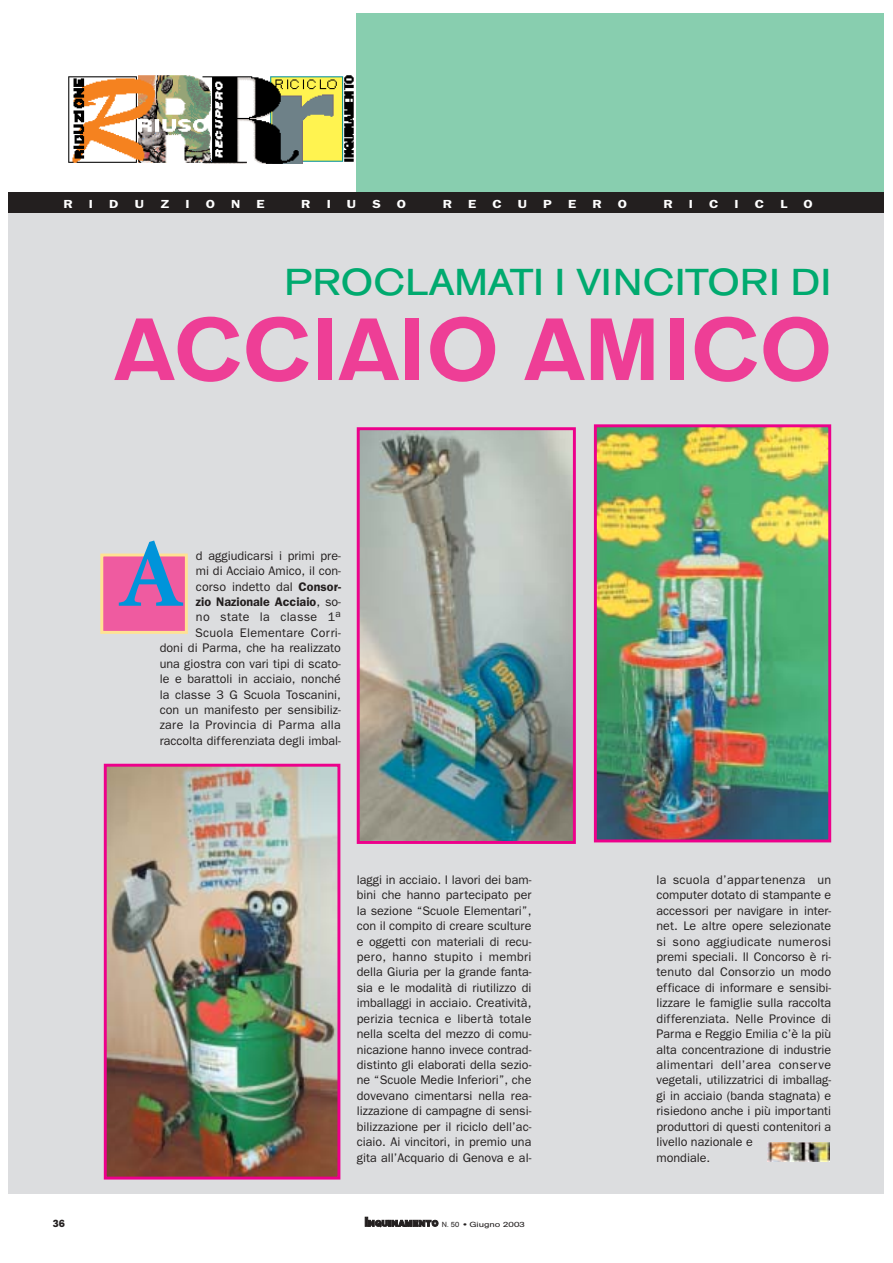
<style>
.page{position:relative;width:893px;height:1263px;background:#fff}
.page>*{position:absolute;margin:0;border:0;box-sizing:border-box;transform-origin:0 0}
.t1{font:700 98.55px "Minion";color:#0094da}
.t2{font:500 87.15px "AG Old Face";letter-spacing:.02em;color:#ee3e96;scale:1.11 1}
.t3{font:37.05px "AG Old Face";letter-spacing:.02em;color:#00aa6f;scale:1.11 1}
.t4{font:12.45px/15.5px "Franklin Gothic";color:#231f1f;text-align:right}
.t5{font:600 11.7px "Franklin Gothic";color:#fff;scale:1.2 1}
.t6{font:700 10.35px "AG Book Rounded";color:#231f1f}
.t7{font:7.35px "AG Book Rounded";color:#231f1f}
.s1{font-weight:600}
.s2{font-family:"Ultra";font-weight:900;font-size:13.2px}
.s3{font-family:"Ultra";font-weight:900;font-size:8.85px}
.s4{font-weight:700}
</style>
<div class="page">
<img style="left:68px;top:74px;width:289px;height:89px">
<div style="left:9px;top:196px;width:875px;height:998px;background:#dcdddf"></div>
<div style="left:357px;top:13px;width:527px;height:180px;background:#88ceaf"></div>
<div style="left:9px;top:192px;width:875px;height:21px;background:#231f1f"></div>
<div style="left:102px;top:555px;width:84px;height:77px;background:#ef5ba0"></div>
<div style="left:100px;top:554px;width:88px;height:80px;border:3px solid #ffe293"></div>
<img style="left:361px;top:431px;width:211px;height:409px">
<div style="left:357px;top:427px;width:219px;height:417px;border:3px solid #ed008b"></div>
<img style="left:598px;top:428px;width:229px;height:410px">
<div style="left:594px;top:424px;width:237px;height:418px;border:3px solid #ed008b"></div>
<img style="left:108px;top:768px;width:228px;height:408px">
<div style="left:104px;top:764px;width:236px;height:416px;border:3px solid #ed008b"></div>
<img style="left:767px;top:1142px;width:63px;height:19px">
<p class="t5" style="left:63px;top:200px;width:9px">R</p>
<p class="t5" style="left:89px;top:200px;width:5px">I</p>
<p class="t5" style="left:109px;top:200px;width:9px">D</p>
<p class="t5" style="left:135px;top:200px;width:9px">U</p>
<p class="t5" style="left:160px;top:200px;width:9px">Z</p>
<p class="t5" style="left:185px;top:200px;width:5px">I</p>
<p class="t5" style="left:206px;top:200px;width:9px">O</p>
<p class="t5" style="left:231px;top:200px;width:9px">N</p>
<p class="t5" style="left:257px;top:200px;width:8px">E</p>
<p class="t5" style="left:301px;top:200px;width:9px">R</p>
<p class="t5" style="left:326px;top:200px;width:5px">I</p>
<p class="t5" style="left:347px;top:200px;width:9px">U</p>
<p class="t5" style="left:372px;top:200px;width:9px">S</p>
<p class="t5" style="left:397px;top:200px;width:9px">O</p>
<p class="t5" style="left:442px;top:200px;width:9px">R</p>
<p class="t5" style="left:468px;top:200px;width:8px">E</p>
<p class="t5" style="left:492px;top:200px;width:9px">C</p>
<p class="t5" style="left:518px;top:200px;width:9px">U</p>
<p class="t5" style="left:543px;top:200px;width:9px">P</p>
<p class="t5" style="left:568px;top:200px;width:8px">E</p>
<p class="t5" style="left:592px;top:200px;width:9px">R</p>
<p class="t5" style="left:617px;top:200px;width:9px">O</p>
<p class="t5" style="left:663px;top:200px;width:9px">R</p>
<p class="t5" style="left:689px;top:200px;width:5px">I</p>
<p class="t5" style="left:709px;top:200px;width:9px">C</p>
<p class="t5" style="left:734px;top:200px;width:5px">I</p>
<p class="t5" style="left:755px;top:200px;width:9px">C</p>
<p class="t5" style="left:780px;top:200px;width:7px">L</p>
<p class="t5" style="left:803px;top:200px;width:9px">O</p>
<h3 class="t3" style="left:284px;top:269px;width:494px">PROCLAMATI I VINCITORI DI</h3>
<h2 class="t2" style="left:114px;top:318px;width:647px">ACCIAIO AMICO</h2>
<h1 class="t1" style="left:119px;top:536px;width:66px">A</h1>
<p class="t4" style="left:160px;top:549px;width:183px">d aggiudicarsi i primi pre-<br>mi di Acciaio Amico, il con-<br>corso indetto dal <span class="s1">Consor-<br>zio Nazionale Acciaio</span>, so-<br>no state la classe 1<sup>a<br></sup>Scuola Elementare Corri-<br>doni di Parma, che ha realizzato una giostra con vari tipi di scato&shy;le e barattoli in acciaio, nonché la classe 3 G Scuola Toscanini, con un manifesto per sensibiliz&shy;zare la Provincia di Parma alla raccolta differenziata degli imbal-</p>
<p class="t4" style="left:357px;top:873px;width:176px;text-align:justify">laggi in acciaio. I lavori dei bam&shy;bini che hanno partecipato per la sezione “Scuole Elementari”, con il compito di creare sculture e oggetti con materiali di recu&shy;pero, hanno stupito i membri della Giuria per la grande fanta&shy;sia e le modalità di riutilizzo di imballaggi in acciaio. Creatività, perizia tecnica e libertà totale nella scelta del mezzo di comu&shy;nicazione hanno invece contrad&shy;distinto gli elaborati della sezio&shy;ne “Scuole Medie Inferiori”, che dovevano cimentarsi nella rea&shy;lizzazione di campagne di sensi&shy;bilizzazione per il riciclo dell’ac&shy;ciaio. Ai vincitori, in premio una gita all’Acquario di Genova e al-</p>
<p class="t4" style="left:656px;top:873px;width:176px;text-align:left">la scuola d’appartenenza un computer dotato di stampante e accessori per navigare in inter&shy;net. Le altre opere selezionate si sono aggiudicate numerosi premi speciali. Il Concorso è ri&shy;tenuto dal Consorzio un modo efficace di informare e sensibi&shy;lizzare le famiglie sulla raccolta differenziata. Nelle Province di<br>Parma e Reggio Emilia c’è la più alta concentrazione di industrie alimentari dell’area conserve vegetali, utilizzatrici di imballag&shy;gi in acciaio (banda stagnata) e risiedono anche i più importanti produttori di questi contenitori a livello nazionale e<br>mondiale.</p>
<p class="t6" style="left:53px;top:1219px;width:14px">36</p>
<p class="t7" style="left:365px;top:1221px;width:161px"><span class="s2">I</span><span class="s3">NQUINAMENTO</span> N. 50 <span class="s4">•</span> Giugno 2003</p>
</div>
